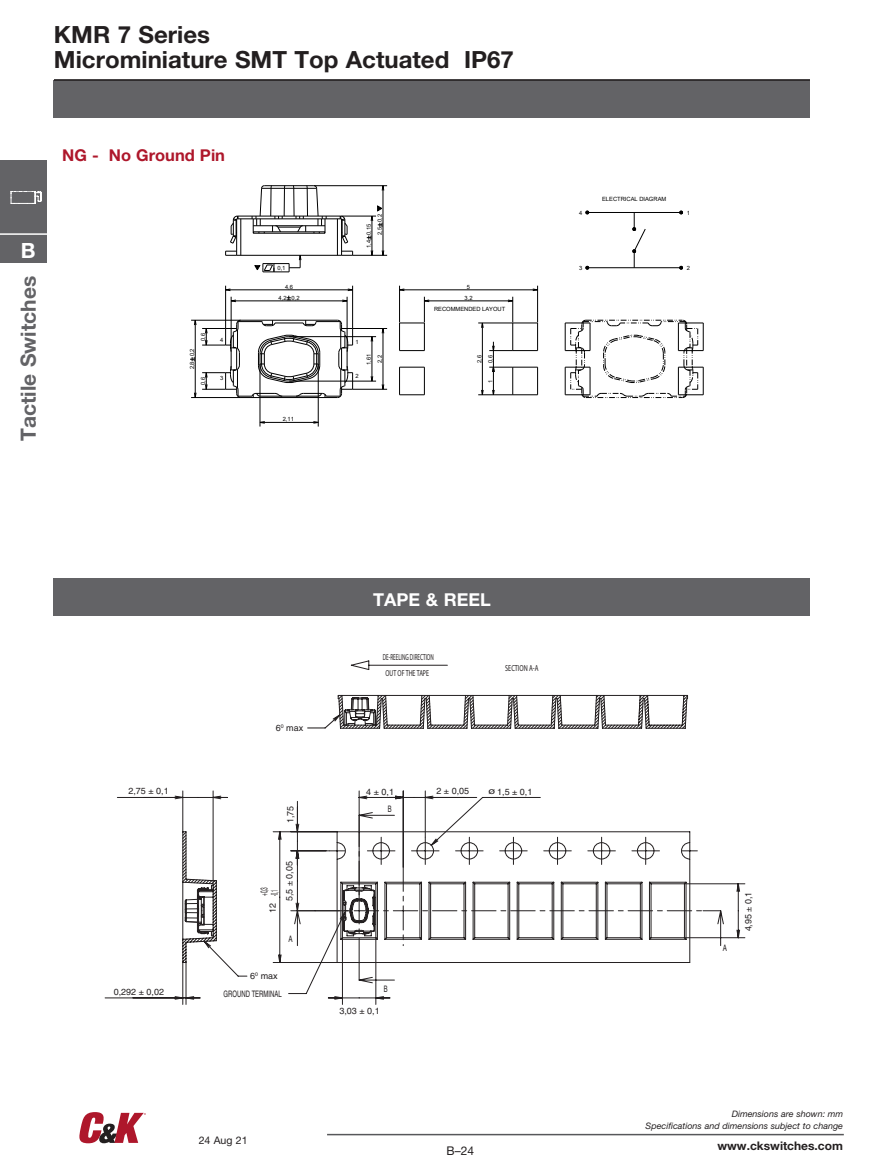
<style>
.page{position:relative;width:891px;height:1175px;background:#fff}
.page>*{position:absolute;margin:0;border:0;box-sizing:border-box;transform-origin:0 0}
.Page_head_right{font:700 23.7px "Helvetica Neue LT Std";color:#231f20}
.Page_head_left{font:700 23.7px "Helvetica Neue LT Std";color:#231f20}
.t1{font:700 21px "Helvetica Neue LT Std";color:#636366}
.t2{font:700 21px "Helvetica Neue LT Std";color:#fff}
.Category_head_-_wht{font:700 17.85px "Helvetica Neue LT Std";color:#fff}
.t3{font:700 16.35px "Helvetica Neue LT Std";color:#ae172b}
.t4{font:12px "Helvetica Neue LT Std";color:#231f20}
.t5{font:700 11.85px "Helvetica Neue LT Std";color:#231f20}
.footer-url{font:10.5px "Helvetica Neue LT Std";color:#231f20}
.t6{font:9.75px/10.4px "Helvetica";color:#231f20;scale:.47 1}
.t7{font:9px "Helvetica";color:#231f20}
.t8{font:italic 8.85px/11.9px "Helvetica Neue LT Std";color:#231f20;text-align:right}
.t9{font:8.85px "Helvetica";color:#231f20}
.t10{font:8.85px "Helvetica";color:#231f20;scale:.67 1}
.t11{font:8.85px "Helvetica";color:#231f20;scale:1.35 1}
.t12{font:8.85px "Helvetica";color:#231f20;scale:.65 1}
.t13{font:8.85px "Helvetica";color:#231f20;scale:.71 1}
.t14{font:8.7px/16.2px "Myriad";color:#231f20;text-align:center;scale:.6 1}
.t15{font:8.7px "Myriad";color:#231f20;scale:.71 1}
.t16{font:5.85px/11.1px "Arial";color:#000;text-align:center}
</style>
<div class="page">
<div style="left:0;top:160px;width:47px;height:102px;background:#636366"></div>
<svg style="left:10px;top:191px;width:32px;height:13px"></svg>
<hr style="left:0;top:233px;width:47px;height:2px;background:#fff">
<hr style="left:327px;top:1133px;width:517px;height:2px;background:#57585a">
<svg style="left:79px;top:1112px;width:67px;height:31px"></svg>
<svg style="left:105px;top:790px;width:641px;height:215px"></svg>
<svg style="left:307px;top:694px;width:382px;height:35px"></svg>
<svg style="left:350px;top:660px;width:98px;height:10px"></svg>
<div style="left:54px;top:80px;width:756px;height:37px;background:#636366"></div>
<div style="left:54px;top:578px;width:756px;height:37px;background:#636366"></div>
<hr style="left:54px;top:79px;width:756px;height:2px;background:#231f20">
<svg style="left:287px;top:296px;width:4px;height:4px"></svg>
<svg style="left:190px;top:357px;width:5px;height:4px"></svg>
<svg style="left:367px;top:235px;width:5px;height:5px"></svg>
<hr style="left:587px;top:267px;width:94px;height:1px;background:#000">
<hr style="left:587px;top:212px;width:94px;height:1px;background:#000">
<svg style="left:633px;top:213px;width:13px;height:55px"></svg>
<hr style="left:236px;top:219px;width:1px;height:36px;background:#000">
<hr style="left:241px;top:219px;width:1px;height:36px;background:#000">
<hr style="left:237px;top:255px;width:105px;height:1px;background:#000">
<svg style="left:225px;top:251px;width:12px;height:5px"></svg>
<hr style="left:337px;top:219px;width:1px;height:36px;background:#000">
<hr style="left:341px;top:219px;width:1px;height:36px;background:#000">
<svg style="left:342px;top:251px;width:11px;height:5px"></svg>
<svg style="left:399px;top:367px;width:26px;height:28px"></svg>
<svg style="left:230px;top:185px;width:118px;height:58px"></svg>
<svg style="left:565px;top:320px;width:139px;height:78px"></svg>
<svg style="left:371px;top:206px;width:12px;height:21px"></svg>
<svg style="left:255px;top:254px;width:46px;height:19px"></svg>
<hr style="left:195px;top:320px;width:1px;height:77px;background:#000">
<hr style="left:225px;top:286px;width:1px;height:42px;background:#000">
<hr style="left:260px;top:422px;width:58px;height:1px;background:#000">
<hr style="left:231px;top:297px;width:1px;height:51px;background:#000">
<hr style="left:191px;top:397px;width:50px;height:1px;background:#000">
<hr style="left:260px;top:364px;width:1px;height:62px;background:#000">
<hr style="left:353px;top:389px;width:34px;height:1px;background:#000">
<hr style="left:289px;top:381px;width:87px;height:1px;background:#000">
<hr style="left:289px;top:336px;width:87px;height:1px;background:#000">
<hr style="left:318px;top:364px;width:1px;height:62px;background:#000">
<svg style="left:202px;top:320px;width:151px;height:78px"></svg>
<hr style="left:353px;top:328px;width:34px;height:1px;background:#000">
<hr style="left:191px;top:320px;width:50px;height:1px;background:#000">
<hr style="left:347px;top:297px;width:1px;height:51px;background:#000">
<hr style="left:231px;top:300px;width:116px;height:1px;background:#000">
<hr style="left:352px;top:286px;width:1px;height:42px;background:#000">
<hr style="left:226px;top:289px;width:127px;height:1px;background:#000">
<hr style="left:372px;top:337px;width:1px;height:44px;background:#000">
<hr style="left:383px;top:328px;width:1px;height:61px;background:#000">
<hr style="left:353px;top:255px;width:34px;height:1px;background:#000">
<hr style="left:342px;top:216px;width:34px;height:1px;background:#000">
<hr style="left:314px;top:185px;width:73px;height:1px;background:#000">
<hr style="left:372px;top:216px;width:1px;height:39px;background:#000">
<hr style="left:383px;top:186px;width:1px;height:69px;background:#000">
<hr style="left:399px;top:286px;width:1px;height:36px;background:#000">
<svg style="left:399px;top:297px;width:31px;height:54px"></svg>
<hr style="left:478px;top:394px;width:35px;height:1px;background:#000">
<svg style="left:489px;top:366px;width:49px;height:30px"></svg>
<hr style="left:482px;top:323px;width:1px;height:72px;background:#000">
<hr style="left:493px;top:342px;width:1px;height:53px;background:#000">
<hr style="left:478px;top:323px;width:35px;height:1px;background:#000">
<svg style="left:489px;top:297px;width:49px;height:55px"></svg>
<hr style="left:424px;top:300px;width:89px;height:1px;background:#000">
<hr style="left:537px;top:286px;width:1px;height:36px;background:#000">
<hr style="left:400px;top:289px;width:138px;height:1px;background:#000">
<p class="Page_head_left" style="left:54px;top:20px;width:158px">KMR 7 Series</p>
<p class="Page_head_right" style="left:54px;top:45px;width:461px">Microminiature SMT Top Actuated IP67</p>
<p class="t3" style="left:62px;top:145px;width:164px">NG - No Ground Pin</p>
<h2 class="t2" style="left:21px;top:237px;width:16px">B</h2>
<h2 class="t1" style="left:15px;top:441px;width:167px;rotate:-90deg">Tactile Switches</h2>
<p class="t16" style="left:198px;top:341px;width:10px;rotate:-90deg">0,6</p>
<p class="t16" style="left:198px;top:385px;width:10px;rotate:-90deg">0,6</p>
<p class="t16" style="left:187px;top:369px;width:22px;rotate:-90deg">2,8 0,2</p>
<p class="t16" style="left:220px;top:334px;width:5px">4</p>
<p class="t16" style="left:220px;top:372px;width:5px">3</p>
<p class="t16" style="left:278px;top:262px;width:10px">0,1</p>
<p class="t16" style="left:279px;top:281px;width:22px">4,6<br>4,2 0,2</p>
<p class="t16" style="left:283px;top:414px;width:13px">2,11</p>
<p class="t16" style="left:374px;top:235px;width:22px;rotate:-90deg">2,5 0,2</p>
<p class="t16" style="left:363px;top:248px;width:26px;rotate:-90deg">1,4 0,15</p>
<p class="t16" style="left:355px;top:337px;width:5px">1</p>
<p class="t16" style="left:355px;top:370px;width:5px">2</p>
<p class="t16" style="left:363px;top:365px;width:13px;rotate:-90deg">1,61</p>
<p class="t16" style="left:374px;top:363px;width:10px;rotate:-90deg">2,2</p>
<p class="t16" style="left:467px;top:281px;width:5px">5</p>
<p class="t16" style="left:465px;top:292px;width:10px">3,2</p>
<p class="t16" style="left:434px;top:303px;width:73px">RECOMMENDED LAYOUT</p>
<p class="t16" style="left:474px;top:363px;width:10px;text-align:left;rotate:-90deg">2,6<br>0,6</p>
<p class="t16" style="left:485px;top:382px;width:5px;rotate:-90deg">1</p>
<p class="t16" style="left:602px;top:193px;width:66px">ELECTRICAL DIAGRAM</p>
<p class="t16" style="left:579px;top:207px;width:5px">4</p>
<p class="t16" style="left:687px;top:207px;width:5px">1</p>
<p class="t16" style="left:579px;top:262px;width:5px">3</p>
<p class="t16" style="left:687px;top:262px;width:5px">2</p>
<p class="t9" style="left:128px;top:786px;width:42px">2,75 ± 0,1</p>
<p class="t9" style="left:114px;top:986px;width:52px">0,292 ± 0,02</p>
<p class="t9" style="left:276px;top:722px;width:29px">6<sup>0</sup> max</p>
<p class="t7" style="left:285px;top:823px;width:19px;rotate:-90deg">1,75</p>
<p class="t7" style="left:284px;top:901px;width:41px;rotate:-90deg">5,5 ± 0,05</p>
<p class="t6" style="left:259px;top:896px;width:21px;rotate:-90deg">+0,3 -0,1</p>
<p class="t7" style="left:268px;top:913px;width:11px;rotate:-90deg">12</p>
<p class="t13" style="left:289px;top:934px;width:7px">A</p>
<p class="t9" style="left:250px;top:970px;width:29px">6<sup>0</sup> max</p>
<p class="t10" style="left:224px;top:988px;width:88px">GROUND TERMINAL</p>
<p class="Category_head_-_wht" style="left:373px;top:588px;width:119px">TAPE &amp; REEL</p>
<p class="t14" style="left:383px;top:649px;width:87px">DE-REELING DIRECTION<br>OUT OF THE TAPE</p>
<p class="t15" style="left:505px;top:664px;width:48px">SECTION A-A</p>
<p class="t9" style="left:366px;top:786px;width:29px">4 ± 0,1</p>
<p class="t9" style="left:436px;top:786px;width:34px">2 ± 0,05</p>
<p class="t12" style="left:388px;top:803px;width:7px">B</p>
<p class="t11" style="left:489px;top:786px;width:34px">ø1,5 ± 0,1</p>
<p class="t12" style="left:384px;top:983px;width:7px">B</p>
<p class="t9" style="left:339px;top:1006px;width:42px">3,03 ± 0,1</p>
<p class="footer-url" style="left:199px;top:1133px;width:50px">24 Aug 21</p>
<h3 class="t4" style="left:447px;top:1143px;width:29px">B–24</h3>
<p class="t13" style="left:723px;top:942px;width:7px">A</p>
<p class="t7" style="left:743px;top:931px;width:41px;rotate:-90deg">4,95 ± 0,1</p>
<h3 class="t8" style="left:646px;top:1107px;width:199px">Dimensions are shown: mm<br>Specifications and dimensions subject to change</h3>
<h3 class="t5" style="left:717px;top:1138px;width:127px">www.ckswitches.com</h3>
</div>
